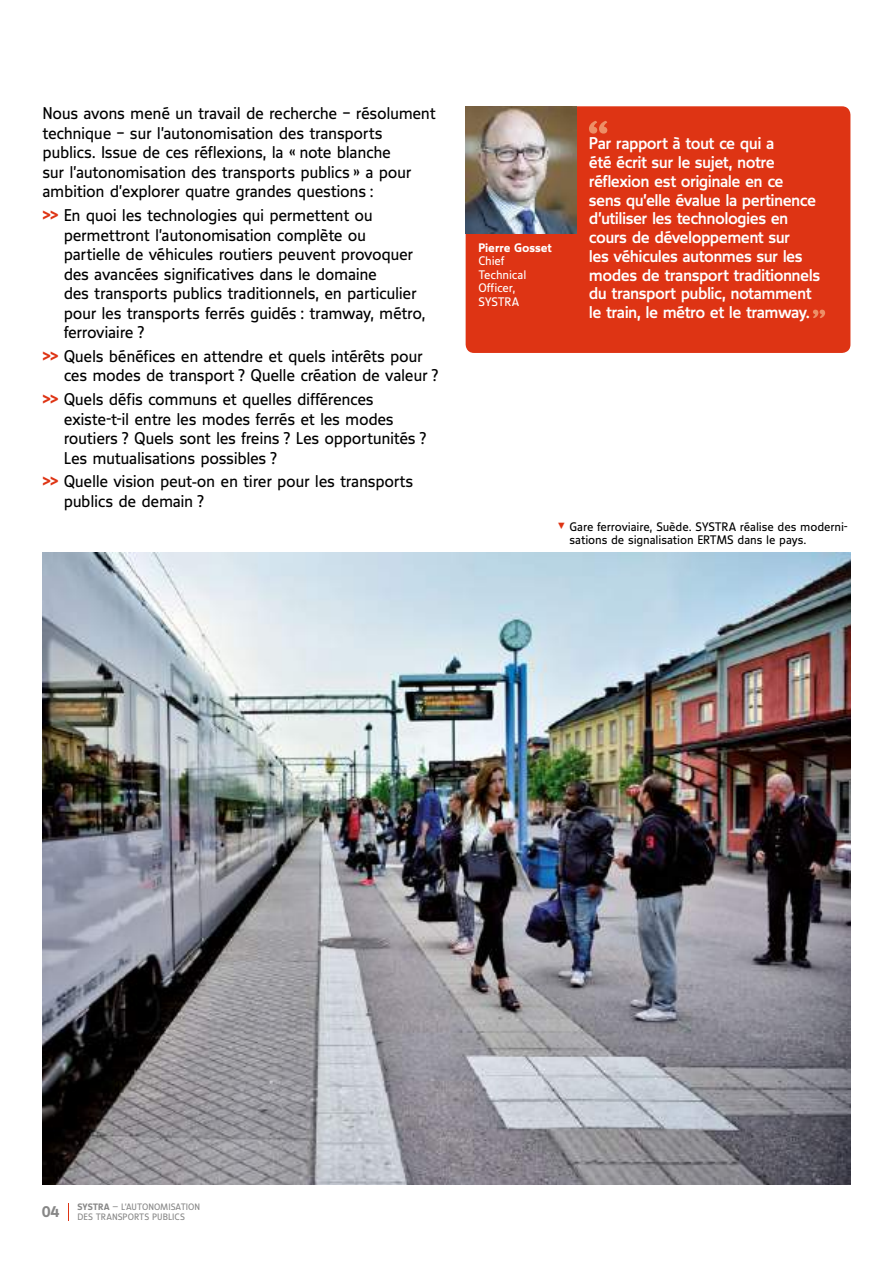
<style>
.page{position:relative;width:893px;height:1263px;background:#fff}
.page>*{position:absolute;margin:0;border:0;box-sizing:border-box;transform-origin:0 0}
.t1{font:16.5px/19.5px "Speech Book Tf";letter-spacing:-.025em;color:#000}
.t2{font:16.5px/18.8px "Speech Medium Tf";letter-spacing:-.035em;color:#fff}
.t3{font:12px/13.5px "Speech Book Tf";letter-spacing:-.01em;color:#000}
.t4{font:12px/13.5px "Speech Book Tf";letter-spacing:-.01em;color:#fff}
.t5{font:12px "Speech Bold Tf";letter-spacing:-.005em;color:#fff}
.t6{font:9px/9.8px "Speech Book Tf";color:#878787}
.s1{font-family:"Speech Bold Tf";color:#de3414}
.s2{font-family:"The Sans Veolia W5 Pla";font-size:9px;color:#de3414}
.s3{font-family:"Speech Bold Tf"}
</style>
<div class="page">
<img style="left:43px;top:553px;width:807px;height:631px">
<svg style="left:68px;top:1203px;width:1px;height:17px"></svg>
<div style="left:466px;top:106px;width:384px;height:247px;background:#de3414;border-radius:9px"></div>
<svg style="left:589px;top:121px;width:18px;height:13px"></svg>
<svg style="left:813px;top:310px;width:12px;height:8px"></svg>
<img style="left:466px;top:106px;width:110px;height:128px">
<p class="t1" style="left:43px;top:104px;width:395px">Nous avons mené un travail de recherche – résolument technique – sur l’autonomisation des transports publics. Issue de ces réflexions, la « note blanche<br>sur l’autonomisation des transports publics » a pour ambition d’explorer quatre grandes questions :</p>
<p class="t1" style="left:64px;top:205px;width:363px;text-indent:-21px"><span class="s1">&gt;&gt;</span> En quoi les technologies qui permettent ou permettront l’autonomisation complète ou partielle de véhicules routiers peuvent provoquer des avancées significatives dans le domaine<br>des transports publics traditionnels, en particulier pour les transports ferrés guidés : tramway, métro, ferroviaire ?</p>
<p class="t1" style="left:64px;top:346px;width:376px;text-indent:-21px"><span class="s1">&gt;&gt;</span> Quels bénéfices en attendre et quels intérêts pour ces modes de transport ? Quelle création de valeur ?</p>
<p class="t1" style="left:64px;top:389px;width:364px;text-indent:-21px"><span class="s1">&gt;&gt;</span> Quels défis communs et quelles différences existe-t-il entre les modes ferrés et les modes routiers ? Quels sont les freins ? Les opportunités ?<br>Les mutualisations possibles ?</p>
<p class="t1" style="left:64px;top:472px;width:351px;text-indent:-21px"><span class="s1">&gt;&gt;</span> Quelle vision peut-on en tirer pour les transports publics de demain ?</p>
<p class="t5" style="left:478px;top:241px;width:75px">Pierre Gosset</p>
<p class="t4" style="left:478px;top:254px;width:50px">Chief<br>Technical<br>Officer,<br>SYSTRA</p>
<p class="t2" style="left:589px;top:134px;width:233px">Par rapport à tout ce qui a<br>été écrit sur le sujet, notre réflexion est originale en ce<br>sens qu’elle évalue la pertinence d’utiliser les technologies en cours de développement sur<br>les véhicules autonmes sur les modes de transport traditionnels du transport public, notamment le train, le métro et le tramway.</p>
<p class="t3" style="left:569px;top:520px;width:279px;text-indent:-12px"><span class="s2">▼</span> Gare ferroviaire, Suède. SYSTRA réalise des moderni&shy;sations de signalisation ERTMS dans le pays.</p>
<p class="t6" style="left:42px;top:1202px;width:160px;text-indent:36px"><span class="s3">SYSTRA</span> — L’AUTONOMISATION<br><sup>04</sup> DES TRANSPORTS PUBLICS</p>
</div>
